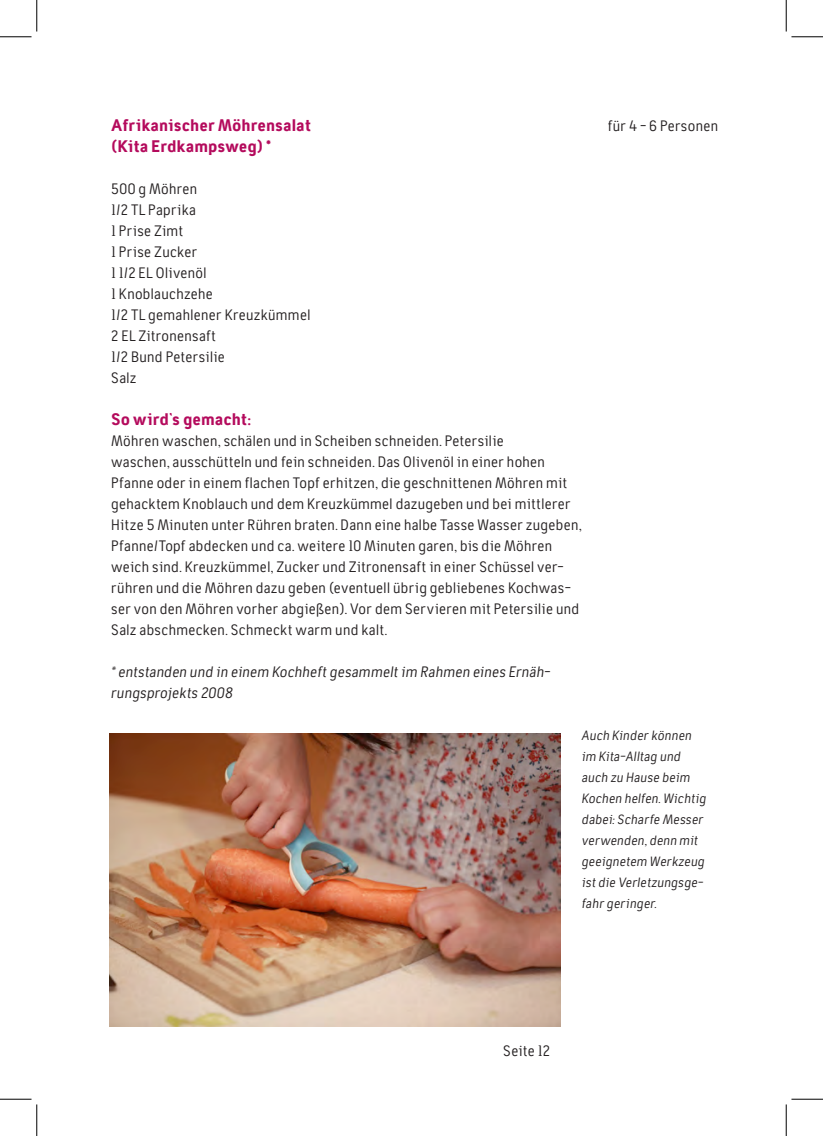
<style>
.page{position:relative;width:823px;height:1136px;background:#fff}
.page>*{position:absolute;margin:0;border:0;box-sizing:border-box;transform-origin:0 0}
.t1{font:800 17.5px/21px "Tempelhof";letter-spacing:.005em;color:#b40a5c}
.t2{font:15.75px/21px "Tempelhof";letter-spacing:.01em;color:#231f20}
.t3{font:italic 15.75px/21px "Tempelhof";letter-spacing:.01em;color:#231f20}
.t4{font:italic 14px/21px "Tempelhof";letter-spacing:.01em;color:#231f20}
</style>
<div class="page">
<img style="left:110px;top:733px;width:451px;height:292px">
<hr style="left:0;top:36px;width:32px;height:1px;background:#000">
<hr style="left:791px;top:36px;width:32px;height:1px;background:#000">
<hr style="left:0;top:1098px;width:32px;height:1px;background:#000">
<hr style="left:791px;top:1098px;width:32px;height:1px;background:#000">
<hr style="left:36px;top:0;width:1px;height:31px;background:#000">
<hr style="left:36px;top:1104px;width:1px;height:31px;background:#000">
<hr style="left:786px;top:0;width:1px;height:31px;background:#000">
<hr style="left:786px;top:1104px;width:1px;height:31px;background:#000">
<p class="t1" style="left:111px;top:115px;width:201px">Afrikanischer Möhrensalat (Kita Erdkampsweg) *</p>
<p class="t2" style="left:111px;top:178px;width:201px">500 g Möhren<br>1/2 TL Paprika<br>1 Prise Zimt<br>1 Prise Zucker<br>1 1/2 EL Olivenöl<br>1 Knoblauchzehe<br>1/2 TL gemahlener Kreuzkümmel<br>2 EL Zitronensaft<br>1/2 Bund Petersilie<br>Salz</p>
<p class="t1" style="left:111px;top:409px;width:141px">So wird`s gemacht:</p>
<p class="t2" style="left:111px;top:430px;width:472px">Möhren waschen, schälen und in Scheiben schneiden. Petersilie<br>waschen, ausschütteln und fein schneiden. Das Olivenöl in einer hohen Pfanne oder in einem flachen Topf erhitzen, die geschnittenen Möhren mit gehacktem Knoblauch und dem Kreuzkümmel dazugeben und bei mittlerer Hitze 5 Minuten unter Rühren braten. Dann eine halbe Tasse Wasser zugeben, Pfanne/Topf abdecken und ca. weitere 10 Minuten garen, bis die Möhren weich sind. Kreuzkümmel, Zucker und Zitronensaft in einer Schüssel ver&shy;rühren und die Möhren dazu geben (eventuell übrig gebliebenes Kochwas&shy;ser von den Möhren vorher abgießen). Vor dem Servieren mit Petersilie und Salz abschmecken. Schmeckt warm und kalt.</p>
<p class="t3" style="left:111px;top:661px;width:441px">* entstanden und in einem Kochheft gesammelt im Rahmen eines Ernäh&shy;rungsprojekts 2008</p>
<p class="t2" style="left:608px;top:115px;width:112px">für 4 - 6 Personen</p>
<p class="t4" style="left:582px;top:725px;width:126px">Auch Kinder können im Kita-Alltag und auch zu Hause beim<br>Kochen helfen. Wichtig dabei: Scharfe Messer verwenden, denn mit geeignetem Werkzeug ist die Verletzungsge&shy;fahr geringer.</p>
<p class="t2" style="left:503px;top:1039px;width:48px">Seite 12</p>
</div>
